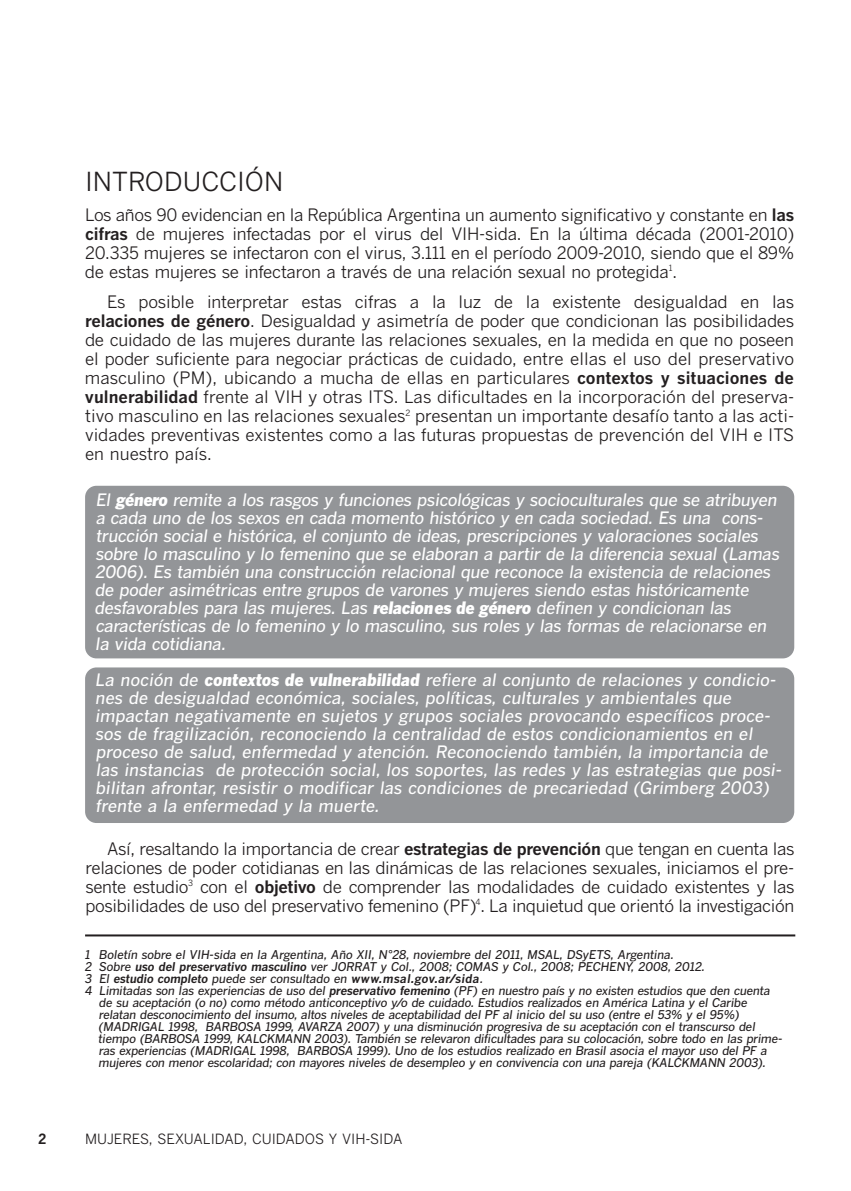
<style>
.page{position:relative;width:851px;height:1191px;background:#fff}
.page>*{position:absolute;margin:0;border:0;box-sizing:border-box;transform-origin:0 0}
.t1{font:26px "Benton Gothic";color:#231f20}
.t2{font:17px/19px "Benton Gothic";letter-spacing:-.015em;color:#231f20;text-align:justify}
.t3{font:italic 500 17px/18px "Benton Gothic";letter-spacing:-.02em;color:#fff}
.t4{font:italic 500 17px/18px "Benton Gothic";color:#fff}
.t5{font:14px "Benton Gothic";color:#231f20}
.t6{font:700 14px "Benton Gothic";color:#231f20}
.t7{font:italic 500 12px "Benton Gothic";letter-spacing:-.02em;color:#231f20}
.t8{font:italic 700 12px "Benton Gothic";letter-spacing:-.015em;color:#231f20}
.s1{font-weight:700}
.s2{font-weight:900}
.s3{font-weight:500}
</style>
<div class="page">
<div style="left:85px;top:667px;width:709px;height:156px;background:#939598;border-radius:11px"></div>
<div style="left:85px;top:486px;width:709px;height:172px;background:#939598;border-radius:11px"></div>
<hr style="left:85px;top:934px;width:710px;height:2px;background:#231f20">
<h1 class="t1" style="left:85px;top:166px;width:200px">INTRODUCCIÓN</h1>
<p class="t2" style="left:85px;top:206px;width:710px">Los años 90 evidencian en la República Argentina un aumento significativo y constante en <span class="s1">las cifras</span> de mujeres infectadas por el virus del VIH-sida. En la última década (2001-2010)<br>20.335 mujeres se infectaron con el virus, 3.111 en el período 2009-2010, siendo que el 89% de estas mujeres se infectaron a través de una relación sexual no protegida<sup>1</sup>.</p>
<p class="t2" style="left:85px;top:293px;width:711px;text-indent:22px">Es posible interpretar estas cifras a la luz de la existente desigualdad en las <span class="s1">relaciones de género</span>. Desigualdad y asimetría de poder que condicionan las posibilidades de cuidado de las mujeres durante las relaciones sexuales, en la medida en que no poseen el poder suficiente para negociar prácticas de cuidado, entre ellas el uso del preservativo masculino (PM), ubicando a mucha de ellas en particulares <span class="s1">contextos y situaciones de vulnerabilidad</span> frente al VIH y otras ITS. Las dificultades en la incorporación del preserva&shy;tivo masculino en las relaciones sexuales<sup>2</sup> presentan un importante desafío tanto a las acti&shy;vidades preventivas existentes como a las futuras propuestas de prevención del VIH e ITS en nuestro país.</p>
<p class="t3" style="left:95px;top:491px;width:686px">El <span class="s2">género</span> remite a los rasgos y funciones psicológicas y socioculturales que se atribuyen a cada uno de los sexos en cada momento histórico y en cada sociedad. Es una cons&shy;trucción social e histórica, el conjunto de ideas, prescripciones y valoraciones sociales sobre lo masculino y lo femenino que se elaboran a partir de la diferencia sexual (Lamas 2006). Es también una construcción relacional que reconoce la existencia de relaciones de poder asimétricas entre grupos de varones y mujeres siendo estas históricamente desfavorables para las mujeres. Las <span class="s2">relaciones de género</span> definen y condicionan las características de lo femenino y lo masculino, sus roles y las formas de relacionarse en la vida cotidiana.</p>
<p class="t4" style="left:96px;top:671px;width:688px">La noción de <span class="s2">contextos de vulnerabilidad</span> refiere al conjunto de relaciones y condicio&shy;nes de desigualdad económica, sociales, políticas, culturales y ambientales que impactan negativamente en sujetos y grupos sociales provocando específicos proce&shy;sos de fragilización, reconociendo la centralidad de estos condicionamientos en el proceso de salud, enfermedad y atención. Reconociendo también, la importancia de las instancias de protección social, los soportes, las redes y las estrategias que posi&shy;bilitan afrontar, resistir o modificar las condiciones de precariedad (Grimberg 2003) frente a la enfermedad y la muerte.</p>
<p class="t2" style="left:85px;top:839px;width:710px;text-indent:22px">Así, resaltando la importancia de crear <span class="s1">estrategias de prevención</span> que tengan en cuenta las relaciones de poder cotidianas en las dinámicas de las relaciones sexuales, iniciamos el pre&shy;sente estudio<sup>3</sup> con el <span class="s1">objetivo</span> de comprender las modalidades de cuidado existentes y las posibilidades de uso del preservativo femenino (PF)<sup>4</sup>. La inquietud que orientó la investigación</p>
<p class="t7" style="left:85px;top:947px;width:590px">1 Boletín sobre el VIH-sida en la Argentina, Año XII, N°28, noviembre del 2011, MSAL, DSyETS, Argentina.</p>
<p class="t7" style="left:85px;top:959px;width:621px">2 Sobre <span class="s1">uso del preservativo masculino</span> ver JORRAT y Col., 2008; COMAS y Col., 2008; PECHENY, 2008, 2012.</p>
<p class="t8" style="left:85px;top:971px;width:399px"><span class="s3">3 El</span> estudio completo <span class="s3">puede ser consultado en</span> www.msal.gov.ar/sida<span class="s3">.</span></p>
<p class="t7" style="left:85px;top:983px;width:686px">4 Limitadas son las experiencias de uso del <span class="s1">preservativo femenino</span> (PF) en nuestro país y no existen estudios que den cuenta</p>
<p class="t7" style="left:99px;top:995px;width:650px">de su aceptación (o no) como método anticonceptivo y/o de cuidado. Estudios realizados en América Latina y el Caribe</p>
<p class="t7" style="left:99px;top:1007px;width:642px">relatan desconocimiento del insumo, altos niveles de aceptabilidad del PF al inicio del su uso (entre el 53% y el 95%)</p>
<p class="t7" style="left:99px;top:1019px;width:658px">(MADRIGAL 1998, BARBOSA 1999, AVARZA 2007) y una disminución progresiva de su aceptación con el transcurso del</p>
<p class="t7" style="left:99px;top:1031px;width:685px">tiempo (BARBOSA 1999, KALCKMANN 2003). También se relevaron dificultades para su colocación, sobre todo en las prime-</p>
<p class="t7" style="left:99px;top:1043px;width:669px">ras experiencias (MADRIGAL 1998, BARBOSA 1999). Uno de los estudios realizado en Brasil asocia el mayor uso del PF a</p>
<p class="t7" style="left:99px;top:1055px;width:668px">mujeres con menor escolaridad; con mayores niveles de desempleo y en convivencia con una pareja (KALCKMANN 2003).</p>
<p class="t6" style="left:38px;top:1131px;width:10px">2</p>
<p class="t5" style="left:85px;top:1131px;width:319px">MUJERES, SEXUALIDAD, CUIDADOS Y VIH-SIDA</p>
</div>
